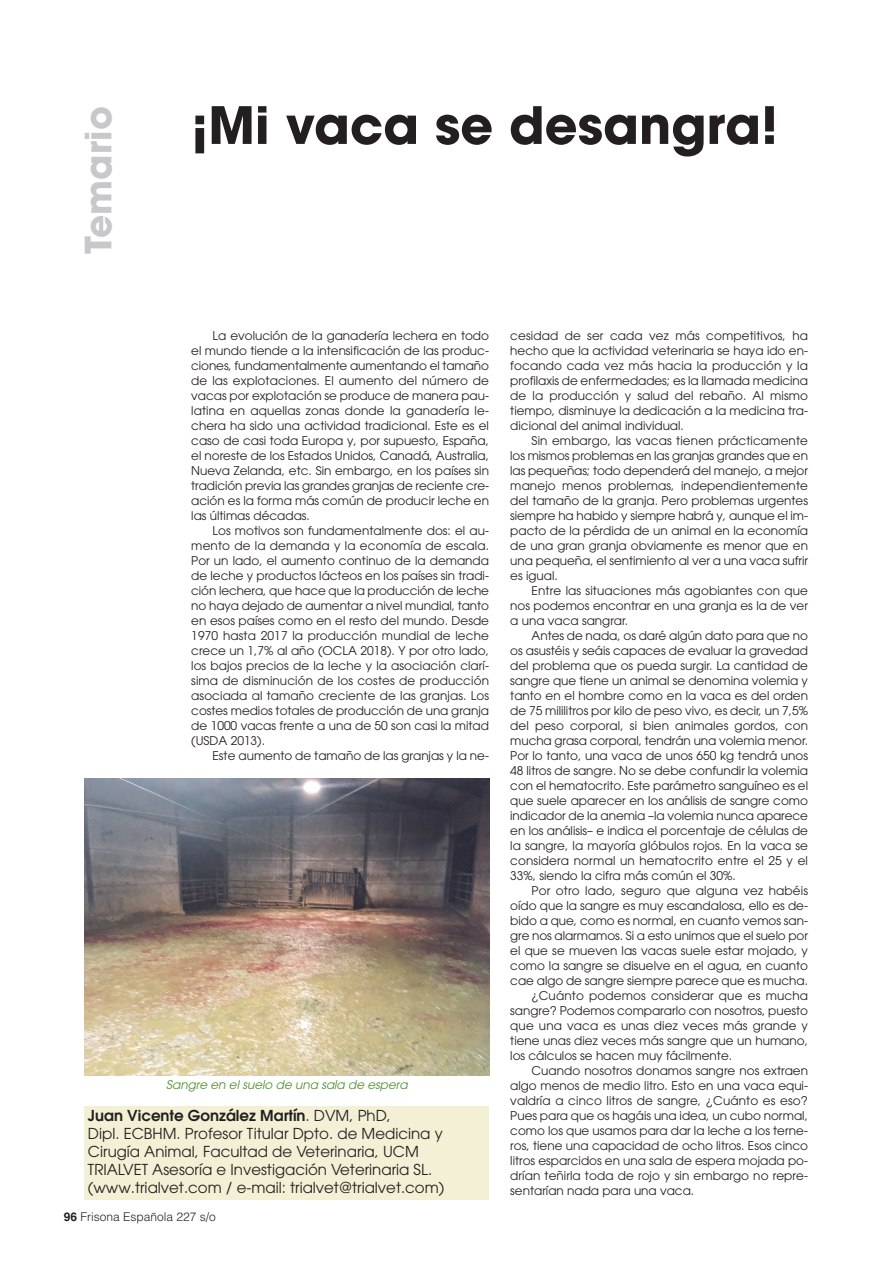
<style>
.page{position:relative;width:893px;height:1263px;background:#fff}
.page>*{position:absolute;margin:0;border:0;box-sizing:border-box;transform-origin:0 0}
.t1{font:700 51px "Avant Garde";color:#231f20}
.t2{font:700 36px "Avant Garde";color:#c7c8ca}
.t3{font:15px/18px "Avant Garde";color:#231f20}
.t4{font:12px/15px "Avant Garde";color:#231f20;text-align:justify}
.t5{font:italic 12px "Avant Garde";color:#509030}
.t6{font:300 12px "Helvetica";color:#231f20}
.s1{font-weight:600}
.s2{font-weight:700}
</style>
<div class="page">
<div style="left:85px;top:1105px;width:404px;height:94px;background:#f3f0d5"></div>
<img style="left:85px;top:778px;width:404px;height:298px">
<h2 class="t2" style="left:85px;top:254px;width:149px;rotate:-90deg">Temario</h2>
<h1 class="t1" style="left:191px;top:106px;width:588px">¡Mi vaca se desangra!</h1>
<p class="t4" style="left:191px;top:329px;width:299px;text-indent:21px">La evolución de la ganadería lechera en todo el mundo tiende a la intensificación de las produc&shy;ciones, fundamentalmente aumentando el tamaño de las explotaciones. El aumento del número de vacas por explotación se produce de manera pau&shy;latina en aquellas zonas donde la ganadería le&shy;chera ha sido una actividad tradicional. Este es el caso de casi toda Europa y, por supuesto, España, el noreste de los Estados Unidos, Canadá, Australia, Nueva Zelanda, etc. Sin embargo, en los países sin tradición previa las grandes granjas de reciente cre&shy;ación es la forma más común de producir leche en las últimas décadas.</p>
<p class="t4" style="left:191px;top:524px;width:299px;text-indent:21px">Los motivos son fundamentalmente dos: el au&shy;mento de la demanda y la economía de escala.<br>Por un lado, el aumento continuo de la demanda de leche y productos lácteos en los países sin tradi&shy;ción lechera, que hace que la producción de leche no haya dejado de aumentar a nivel mundial, tanto en esos países como en el resto del mundo. Desde 1970 hasta 2017 la producción mundial de leche crece un 1,7% al año (OCLA 2018). Y por otro lado, los bajos precios de la leche y la asociación clarí&shy;sima de disminución de los costes de producción asociada al tamaño creciente de las granjas. Los costes medios totales de producción de una granja de 1000 vacas frente a una de 50 son casi la mitad (USDA 2013).</p>
<p class="t4" style="left:212px;top:749px;width:278px">Este aumento de tamaño de las granjas y la ne-</p>
<p class="t5" style="left:166px;top:1080px;width:243px">Sangre en el suelo de una sala de espera</p>
<p class="t3" style="left:88px;top:1107px;width:358px"><span class="s1">Juan Vicente González Martín</span>. DVM, PhD,<br>Dipl. ECBHM. Profesor Titular Dpto. de Medicina y Cirugía Animal, Facultad de Veterinaria, UCM TRIALVET Asesoría e Investigación Veterinaria SL. (www.trialvet.com / e-mail: trialvet@trialvet.com)</p>
<p class="t6" style="left:64px;top:1206px;width:154px"><span class="s2">96</span> Frisona Española 227 s/o</p>
<p class="t4" style="left:510px;top:329px;width:299px">cesidad de ser cada vez más competitivos, ha hecho que la actividad veterinaria se haya ido en&shy;focando cada vez más hacia la producción y la profilaxis de enfermedades; es la llamada medicina de la producción y salud del rebaño. Al mismo tiempo, disminuye la dedicación a la medicina tra&shy;dicional del animal individual.</p>
<p class="t4" style="left:510px;top:434px;width:299px;text-indent:21px">Sin embargo, las vacas tienen prácticamente los mismos problemas en las granjas grandes que en las pequeñas; todo dependerá del manejo, a mejor manejo menos problemas, independientemente del tamaño de la granja. Pero problemas urgentes siempre ha habido y siempre habrá y, aunque el im&shy;pacto de la pérdida de un animal en la economía de una gran granja obviamente es menor que en una pequeña, el sentimiento al ver a una vaca sufrir es igual.</p>
<p class="t4" style="left:510px;top:584px;width:299px;text-indent:21px">Entre las situaciones más agobiantes con que nos podemos encontrar en una granja es la de ver a una vaca sangrar.</p>
<p class="t4" style="left:510px;top:629px;width:299px;text-indent:21px">Antes de nada, os daré algún dato para que no os asustéis y seáis capaces de evaluar la gravedad del problema que os pueda surgir. La cantidad de sangre que tiene un animal se denomina volemia y tanto en el hombre como en la vaca es del orden de 75 mililitros por kilo de peso vivo, es decir, un 7,5% del peso corporal, si bien animales gordos, con mucha grasa corporal, tendrán una volemia menor.<br>Por lo tanto, una vaca de unos 650 kg tendrá unos 48 litros de sangre. No se debe confundir la volemia con el hematocrito. Este parámetro sanguíneo es el que suele aparecer en los análisis de sangre como indicador de la anemia –la volemia nunca aparece en los análisis– e indica el porcentaje de células de la sangre, la mayoría glóbulos rojos. En la vaca se considera normal un hematocrito entre el 25 y el 33%, siendo la cifra más común el 30%.</p>
<p class="t4" style="left:531px;top:884px;width:278px">Por otro lado, seguro que alguna vez habéis</p>
<p class="t4" style="left:510px;top:899px;width:299px">oído que la sangre es muy escandalosa, ello es de-</p>
<p class="t4" style="left:510px;top:914px;width:299px">bido a que, como es normal, en cuanto vemos san-</p>
<p class="t4" style="left:510px;top:929px;width:299px">gre nos alarmamos. Si a esto unimos que el suelo por</p>
<p class="t4" style="left:510px;top:944px;width:299px">el que se mueven las vacas suele estar mojado, y</p>
<p class="t4" style="left:510px;top:959px;width:299px">como la sangre se disuelve en el agua, en cuanto</p>
<p class="t4" style="left:510px;top:974px;width:299px">cae algo de sangre siempre parece que es mucha.</p>
<p class="t4" style="left:531px;top:989px;width:278px">¿Cuánto podemos considerar que es mucha</p>
<p class="t4" style="left:510px;top:1004px;width:299px">sangre? Podemos compararlo con nosotros, puesto</p>
<p class="t4" style="left:510px;top:1019px;width:299px">que una vaca es unas diez veces más grande y</p>
<p class="t4" style="left:510px;top:1034px;width:299px">tiene unas diez veces más sangre que un humano,</p>
<p class="t4" style="left:510px;top:1049px;width:223px">los cálculos se hacen muy fácilmente.</p>
<p class="t4" style="left:531px;top:1064px;width:278px">Cuando nosotros donamos sangre nos extraen</p>
<p class="t4" style="left:510px;top:1079px;width:299px">algo menos de medio litro. Esto en una vaca equi-</p>
<p class="t4" style="left:510px;top:1094px;width:299px">valdría a cinco litros de sangre, ¿Cuánto es eso?</p>
<p class="t4" style="left:510px;top:1109px;width:299px">Pues para que os hagáis una idea, un cubo normal,</p>
<p class="t4" style="left:510px;top:1124px;width:299px">como los que usamos para dar la leche a los terne-</p>
<p class="t4" style="left:510px;top:1139px;width:299px">ros, tiene una capacidad de ocho litros. Esos cinco</p>
<p class="t4" style="left:510px;top:1154px;width:299px">litros esparcidos en una sala de espera mojada po-</p>
<p class="t4" style="left:510px;top:1169px;width:299px">drían teñirla toda de rojo y sin embargo no repre-</p>
<p class="t4" style="left:510px;top:1184px;width:185px">sentarían nada para una vaca.</p>
</div>
